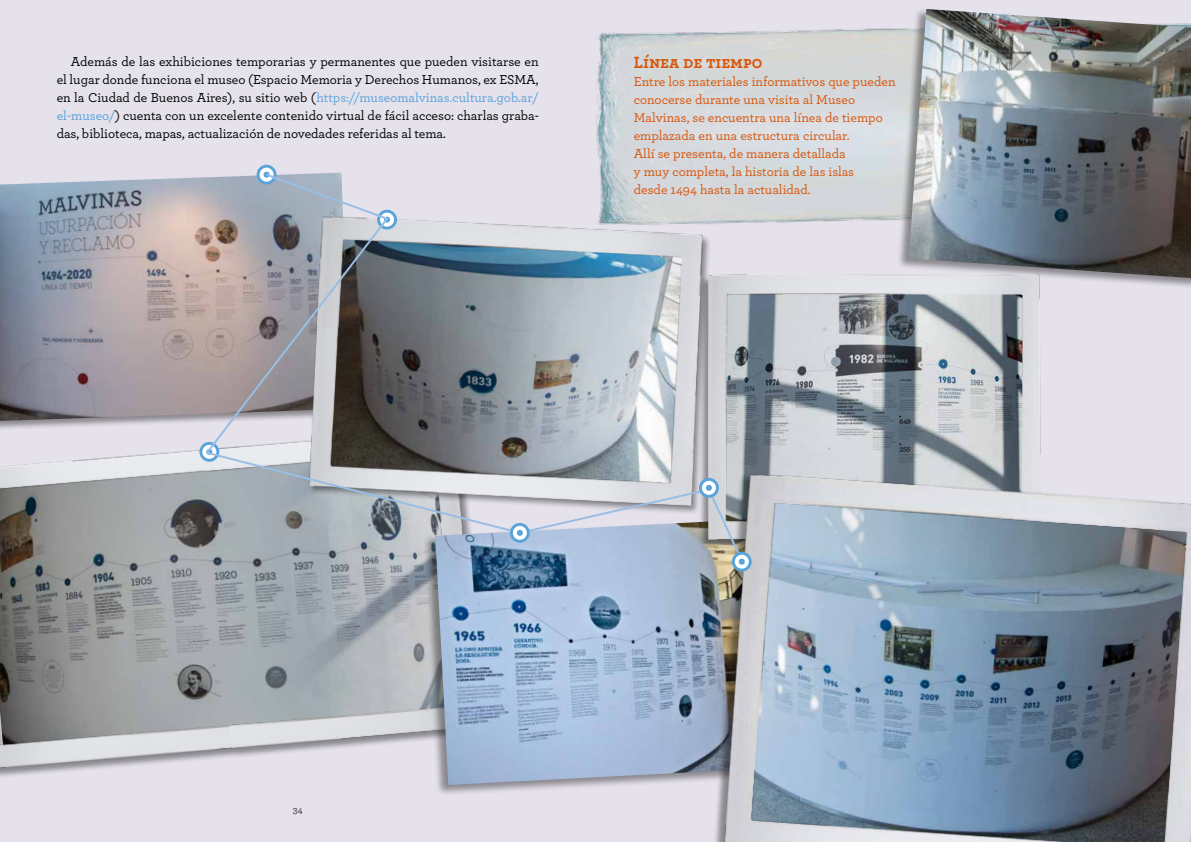
<style>
.page{position:relative;width:1191px;height:842px;background:#e6e2ec}
.page>*{position:absolute;margin:0;border:0;box-sizing:border-box;transform-origin:0 0}
.t1{font:700 17px "Archer";color:#d85509}
.t2{font:500 13.5px/18px "Archer";letter-spacing:-.01em;color:#000;text-align:justify}
.t3{font:500 13.5px/18px "Archer";color:#d85509}
.t4{font:10px "Archer";color:#000}
.s1{color:#58a3da}
</style>
<div class="page">
<img style="left:596px;top:28px;width:300px;height:195px">
<div style="left:0;top:172px;width:349px;height:259px;background:#000;opacity:.4"></div>
<img style="left:0;top:173px;width:203px;height:248px">
<div style="left:896px;top:8px;width:295px;height:282px;background:#000;opacity:.4"></div>
<img style="left:908px;top:9px;width:283px;height:269px">
<div style="left:0;top:429px;width:490px;height:351px;background:#e6e2ec"></div>
<img style="left:0;top:446px;width:205px;height:331px">
<img style="left:205px;top:563px;width:218px;height:196px">
<div style="left:423px;top:518px;width:349px;height:278px;background:#000;opacity:.4"></div>
<img style="left:435px;top:563px;width:254px;height:222px">
<img style="left:744px;top:257px;width:318px;height:186px">
<img style="left:689px;top:443px;width:502px;height:399px">
<svg style="left:199px;top:442px;width:20px;height:20px"></svg>
<svg style="left:257px;top:165px;width:19px;height:20px"></svg>
<svg style="left:259px;top:168px;width:14px;height:14px"></svg>
<img style="left:203px;top:172px;width:541px;height:391px">
<svg style="left:510px;top:523px;width:20px;height:20px"></svg>
<div style="left:513px;top:526px;width:14px;height:14px;background:#fff;border-radius:50%"></div>
<svg style="left:517px;top:530px;width:6px;height:6px"></svg>
<svg style="left:699px;top:478px;width:20px;height:20px"></svg>
<div style="left:702px;top:481px;width:14px;height:14px;background:#fff;border-radius:50%"></div>
<svg style="left:706px;top:485px;width:6px;height:6px"></svg>
<svg style="left:732px;top:552px;width:19px;height:20px"></svg>
<div style="left:735px;top:555px;width:14px;height:14px;background:#fff;border-radius:50%"></div>
<svg style="left:739px;top:559px;width:6px;height:6px"></svg>
<p class="t2" style="left:57px;top:51px;width:483px;text-indent:14px">Además de las exhibiciones temporarias y permanentes que pueden visitarse en el lugar donde funciona el museo (Espacio Memoria y Derechos Humanos, ex ESMA, en la Ciudad de Buenos Aires), su sitio web (<span class="s1">https://museomalvinas.cultura.gob.ar/ el-museo/</span>) cuenta con un excelente contenido virtual de fácil acceso: charlas graba&shy;das, biblioteca, mapas, actualización de novedades referidas al tema.</p>
<p class="t1" style="left:634px;top:49px;width:130px">Línea de tiempo</p>
<p class="t3" style="left:634px;top:72px;width:263px">Entre los materiales informativos que pueden conocerse durante una visita al Museo Malvinas, se encuentra una línea de tiempo emplazada en una estructura circular.<br>Allí se presenta, de manera detallada<br>y muy completa, la historia de las islas<br>desde 1494 hasta la actualidad.</p>
<p class="t4" style="left:293px;top:803px;width:11px">34</p>
</div>
